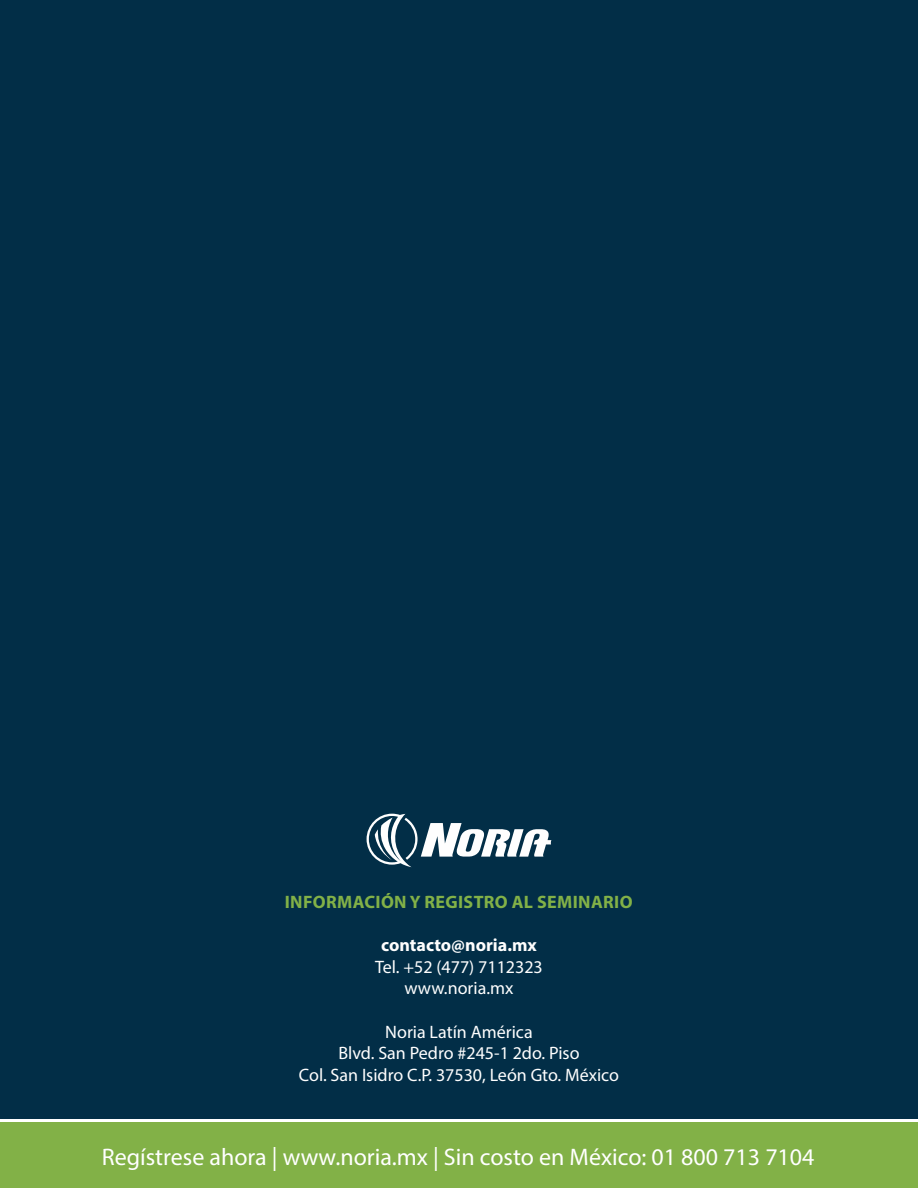
<style>
.page{position:relative;width:918px;height:1188px;background:#fff}
.page>*{position:absolute;margin:0;border:0;box-sizing:border-box;transform-origin:0 0}
.t1{font:24px "Myriad Pro";color:#fff}
.t2{font:18px/21.6px "Myriad Pro";color:#fefefe;text-align:center}
.t3{font:700 18px "Myriad Pro";letter-spacing:.02em;color:#82b147}
.t4{font:700 18px "Myriad Pro";color:#fefefe}
</style>
<div class="page">
<div style="left:0;top:0;width:918px;height:1118px;background:#022e47"></div>
<div style="left:0;top:1122px;width:918px;height:66px;background:#82b147"></div>
<svg style="left:367px;top:814px;width:184px;height:53px"></svg>
<p class="t3" style="left:285px;top:895px;width:349px">INFORMACIÓNY REGISTRO AL SEMINARIO</p>
<p class="t4" style="left:381px;top:938px;width:157px">contacto@noria.mx</p>
<p class="t2" style="left:375px;top:958px;width:169px">Tel. +52 (477) 7112323 www.noria.mx</p>
<p class="t2" style="left:299px;top:1022px;width:322px">Noria Latín América<br>Blvd. San Pedro #245-1 2do. Piso<br>Col. San Isidro C.P. 37530, León Gto. México</p>
<h1 class="t1" style="left:102px;top:1147px;width:714px">Regístrese ahora | www.noria.mx | Sin costo en México: 01 800 713 7104</h1>
</div>
